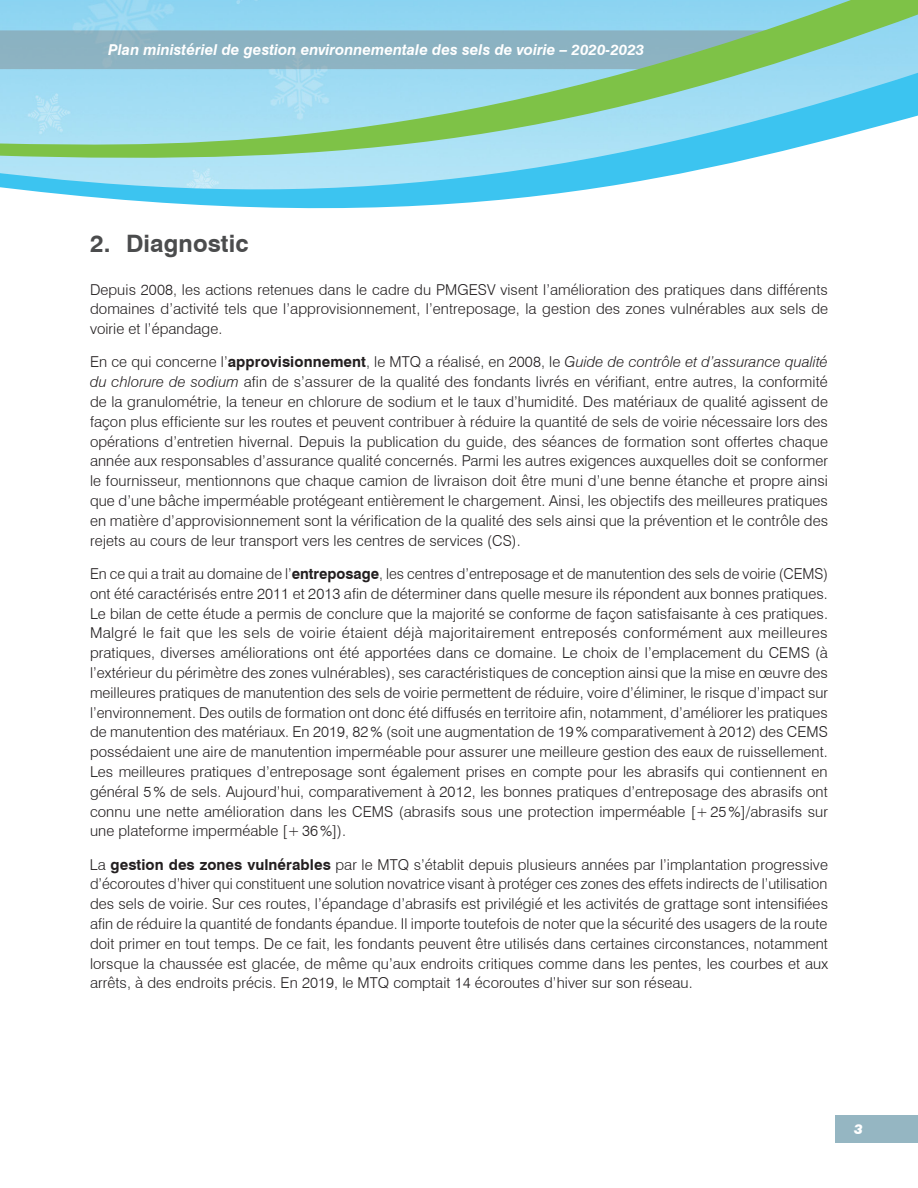
<style>
.page{position:relative;width:918px;height:1188px;background:#fff}
.page>*{position:absolute;margin:0;border:0;box-sizing:border-box;transform-origin:0 0}
.t1{font:700 24px "Swiss 721 BT";letter-spacing:.005em;color:#4b4c4d}
.t2{font:300 15px/19.8px "Swiss 721 BT";letter-spacing:.005em;color:#231f20;text-align:justify}
.t3{font:italic 700 15px "Swiss 721 BT";color:#fff}
.t4{font:italic 900 13.5px "Swiss 721 BT";color:#fff}
.s1{font-weight:700}
.s2{font-style:italic}
</style>
<div class="page">
<div style="left:836px;top:1115px;width:82px;height:28px;background:#95b6c2"></div>
<svg style="left:0;top:0;width:918px;height:209px;background:#97d4d9"></svg>
<p class="t3" style="left:108px;top:41px;width:538px">Plan ministériel de gestion environnementale des sels de voirie – 2020-2023</p>
<h1 class="t1" style="left:90px;top:229px;width:160px">2. Diagnostic</h1>
<p class="t2" style="left:90px;top:279px;width:740px">Depuis 2008, les actions retenues dans le cadre du PMGESV visent l’amélioration des pratiques dans différents domaines d’activité tels que l’approvisionnement, l’entreposage, la gestion des zones vulnérables aux sels de voirie et l’épandage.</p>
<p class="t2" style="left:90px;top:352px;width:740px">En ce qui concerne l’<span class="s1">approvisionnement</span>, le MTQ a réalisé, en 2008, le <span class="s2">Guide de contrôle et d’assurance qualité du chlorure de sodium</span> afin de s’assurer de la qualité des fondants livrés en vérifiant, entre autres, la conformité de la granulométrie, la teneur en chlorure de sodium et le taux d’humidité. Des matériaux de qualité agissent de façon plus efficiente sur les routes et peuvent contribuer à réduire la quantité de sels de voirie nécessaire lors des opérations d’entretien hivernal. Depuis la publication du guide, des séances de formation sont offertes chaque année aux responsables d’assurance qualité concernés. Parmi les autres exigences auxquelles doit se conformer le fournisseur, mentionnons que chaque camion de livraison doit être muni d’une benne étanche et propre ainsi que d’une bâche imperméable protégeant entièrement le chargement. Ainsi, les objectifs des meilleures pratiques en matière d’approvisionnement sont la vérification de la qualité des sels ainsi que la prévention et le contrôle des rejets au cours de leur transport vers les centres de services (CS).</p>
<p class="t2" style="left:90px;top:564px;width:740px">En ce qui a trait au domaine de l’<span class="s1">entreposage</span>, les centres d’entreposage et de manutention des sels de voirie (CEMS) ont été caractérisés entre 2011 et 2013 afin de déterminer dans quelle mesure ils répondent aux bonnes pratiques.<br>Le bilan de cette étude a permis de conclure que la majorité se conforme de façon satisfaisante à ces pratiques.<br>Malgré le fait que les sels de voirie étaient déjà majoritairement entreposés conformément aux meilleures pratiques, diverses améliorations ont été apportées dans ce domaine. Le choix de l’emplacement du CEMS (à l’extérieur du périmètre des zones vulnérables), ses caractéristiques de conception ainsi que la mise en œuvre des meilleures pratiques de manutention des sels de voirie permettent de réduire, voire d’éliminer, le risque d’impact sur l’environnement. Des outils de formation ont donc été diffusés en territoire afin, notamment, d’améliorer les pratiques de manutention des matériaux. En 2019, 82 % (soit une augmentation de 19 % comparativement à 2012) des CEMS possédaient une aire de manutention imperméable pour assurer une meilleure gestion des eaux de ruissellement.<br>Les meilleures pratiques d’entreposage sont également prises en compte pour les abrasifs qui contiennent en général 5 % de sels. Aujourd’hui, comparativement à 2012, les bonnes pratiques d’entreposage des abrasifs ont connu une nette amélioration dans les CEMS (abrasifs sous une protection imperméable [+25 %]/abrasifs sur une plateforme imperméable [+36 %]).</p>
<p class="t2" style="left:90px;top:854px;width:740px">La <span class="s1">gestion des zones vulnérables</span> par le MTQ s’établit depuis plusieurs années par l’implantation progressive d’écoroutes d’hiver qui constituent une solution novatrice visant à protéger ces zones des effets indirects de l’utilisation des sels de voirie. Sur ces routes, l’épandage d’abrasifs est privilégié et les activités de grattage sont intensifiées afin de réduire la quantité de fondants épandue. Il importe toutefois de noter que la sécurité des usagers de la route doit primer en tout temps. De ce fait, les fondants peuvent être utilisés dans certaines circonstances, notamment lorsque la chaussée est glacée, de même qu’aux endroits critiques comme dans les pentes, les courbes et aux arrêts, à des endroits précis. En 2019, le MTQ comptait 14 écoroutes d’hiver sur son réseau.</p>
<p class="t4" style="left:854px;top:1121px;width:10px">3</p>
</div>
